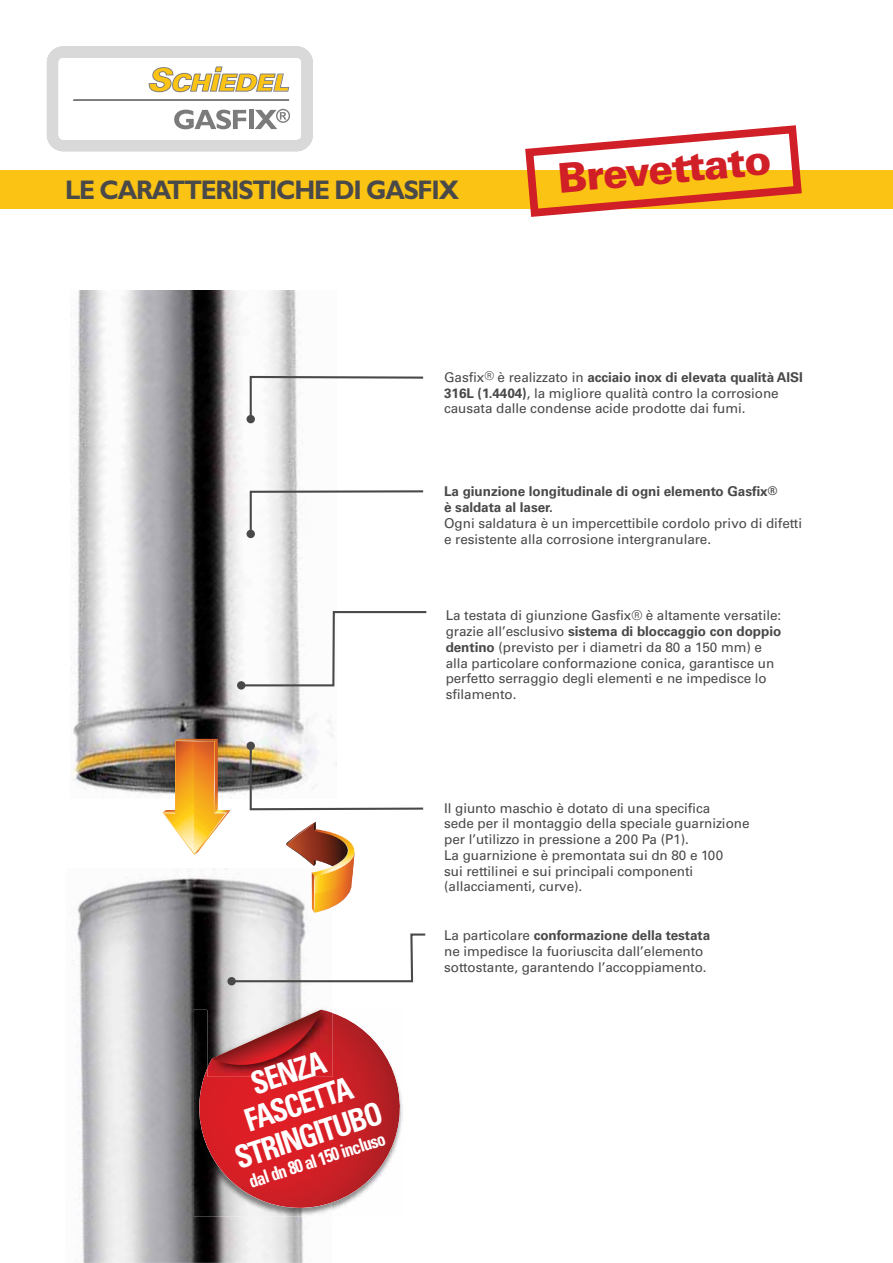
<style>
.page{position:relative;width:893px;height:1263px;background:#fff}
.page>*{position:absolute;margin:0;border:0;box-sizing:border-box;transform-origin:0 0}
.t1{font:900 40.95px "Univers LT Std";color:#d01f26}
.t2{font:700 condensed 31.5px/33px "Univers LT Std";color:#fff;text-align:center;scale:.92 1}
.t3{font:700 27px "Gill Sans Std";letter-spacing:-.05em;color:#4a4949;scale:.93 1}
.t4{font:700 condensed 18.45px "Univers LT Std";color:#fff;scale:.92 1}
.t5{font:13.5px/15.8px "Univers LT Std";letter-spacing:-.005em;color:#4a4949}
.t6{font:700 13.5px/15.8px "Univers LT Std";letter-spacing:-.005em;color:#4a4949}
.s1{font-size:12px}
.s2{font-weight:700}
</style>
<div class="page">
<svg style="left:47px;top:46px;width:266px;height:105px"></svg>
<img style="left:77px;top:868px;width:255px;height:395px">
<img style="left:77px;top:1197px;width:45px;height:50px">
<img style="left:70px;top:290px;width:264px;height:504px">
<div style="left:0;top:170px;width:892px;height:38px;background:#fbc314"></div>
<svg style="left:239px;top:610px;width:188px;height:77px"></svg>
<div style="left:237px;top:681px;width:8px;height:9px;background:#4a4949;border-radius:50%"></div>
<svg style="left:229px;top:932px;width:197px;height:51px"></svg>
<div style="left:227px;top:977px;width:9px;height:8px;background:#4a4949;border-radius:50%"></div>
<svg style="left:249px;top:489px;width:175px;height:47px"></svg>
<div style="left:246px;top:530px;width:9px;height:8px;background:#4a4949;border-radius:50%"></div>
<svg style="left:249px;top:744px;width:175px;height:67px"></svg>
<div style="left:246px;top:742px;width:9px;height:8px;background:#4a4949;border-radius:50%"></div>
<svg style="left:249px;top:375px;width:175px;height:46px"></svg>
<div style="left:246px;top:415px;width:9px;height:8px;background:#4a4949;border-radius:50%"></div>
<svg style="left:521px;top:125px;width:285px;height:92px"></svg>
<svg style="left:187px;top:1005px;width:216px;height:203px;background:#bd484d"></svg>
<svg style="left:286px;top:822px;width:69px;height:91px"></svg>
<img style="left:162px;top:739px;width:68px;height:116px">
<h3 class="t3" style="left:65px;top:174px;width:425px">LE CARATTERISTICHE DI GASFIX</h3>
<h1 class="t1" style="left:556px;top:155px;width:215px;rotate:-5deg">Brevettato</h1>
<p class="t5" style="left:444px;top:370px;width:360px">Gasfix<span class="s1">®</span> è realizzato in <span class="s2">acciaio inox di elevata qualità AISI<br>316L (1.4404)</span>, la migliore qualità contro la corrosione causata dalle condense acide prodotte dai fumi.</p>
<p class="t6" style="left:444px;top:484px;width:334px">La giunzione longitudinale di ogni elemento Gasfix<span class="s1">® </span>è saldata al laser.</p>
<p class="t5" style="left:444px;top:516px;width:359px">Ogni saldatura è un impercettibile cordolo privo di difetti e resistente alla corrosione intergranulare.</p>
<p class="t5" style="left:445px;top:608px;width:337px">La testata di giunzione Gasfix® è altamente versatile: grazie all’esclusivo <span class="s2">sistema di bloccaggio con doppio dentino</span> (previsto per i diametri da 80 a 150 mm) e alla particolare conformazione conica, garantisce un perfetto serraggio degli elementi e ne impedisce lo sfilamento.</p>
<p class="t5" style="left:444px;top:801px;width:307px">Il giunto maschio è dotato di una specifica<br>sede per il montaggio della speciale guarnizione per l’utilizzo in pressione a 200 Pa (P1).<br>La guarnizione è premontata sui dn 80 e 100<br>sui rettilinei e sui principali componenti (allacciamenti, curve).</p>
<h2 class="t2" style="left:211px;top:1082px;width:168px;rotate:-18deg">SENZA<br>FASCETTA<br>STRINGITUBO</h2>
<h3 class="t4" style="left:247px;top:1174px;width:156px;rotate:-18deg">dal dn 80 al 150 incluso</h3>
<p class="t5" style="left:444px;top:928px;width:267px">La particolare <span class="s2">conformazione della testata </span>ne impedisce la fuoriuscita dall’elemento sottostante, garantendo l’accoppiamento.</p>
</div>
